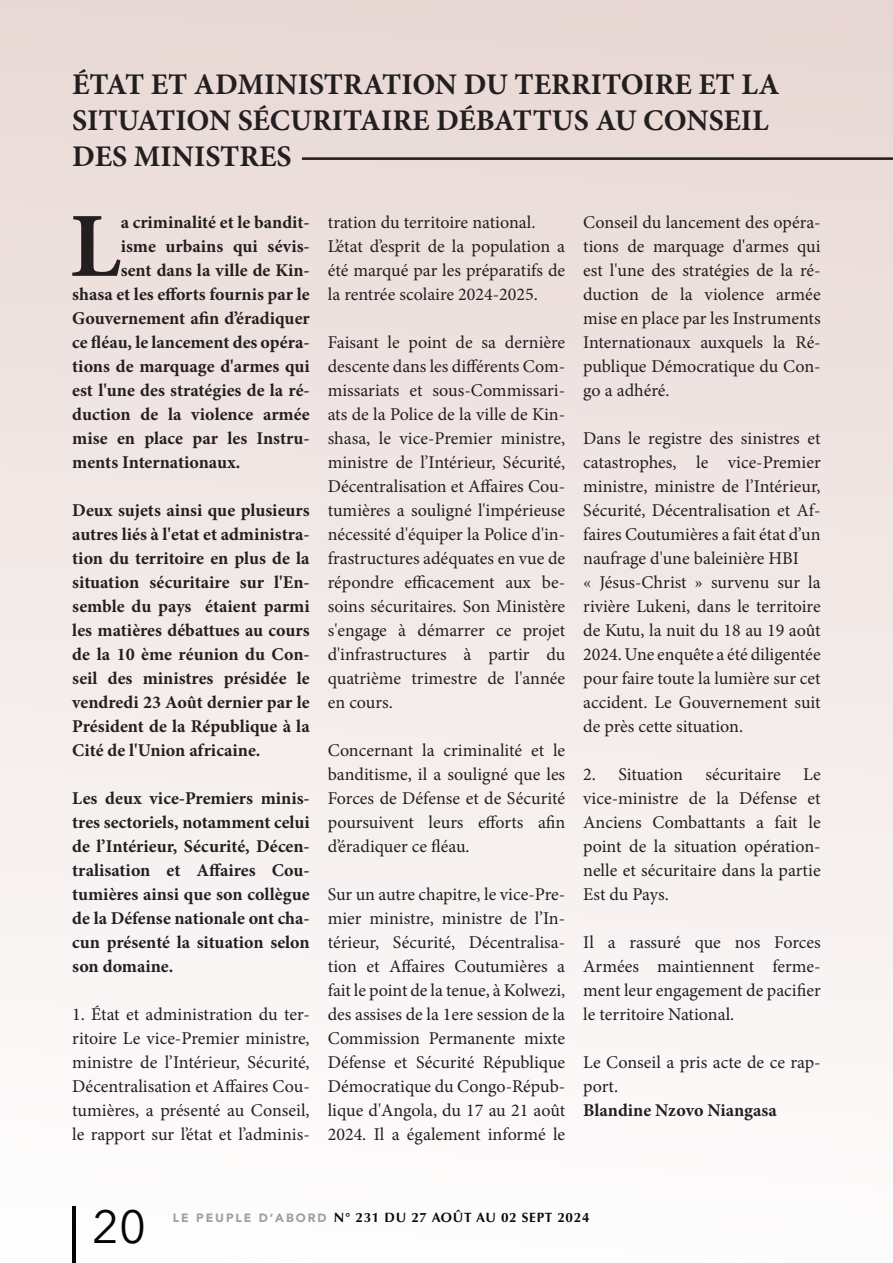
<style>
.page{position:relative;width:893px;height:1263px;background:#fff}
.page>*{position:absolute;margin:0;border:0;box-sizing:border-box;transform-origin:0 0}
.Texte_de_titre-_Alig{font:700 91.8px "Minion Pro";color:#231f20}
.t1{font:46.5px "Avenir Next";color:#000}
.Texte_de_titre-_Alig-2{font:700 30px/36px "Minion Pro";color:#231f20}
.Texte_de_titre-_Alig-3{font:18px/24px "Minion Pro";color:#231f20;text-align:justify}
.Texte_de_titre-_Alig-4{font:700 18px/24px "Minion Pro";color:#231f20;text-align:justify}
.t2{font:700 13.5px "Optima";letter-spacing:.05em;color:#000}
.s1{font-family:"Avenir";font-weight:900;font-size:12px;color:#9b9da0}
</style>
<div class="page">
<div style="left:0;top:0;width:893px;height:1263px;background:linear-gradient(to bottom,#e8d8d4,#fefdfd)"></div>
<hr style="left:302px;top:157px;width:591px;height:3px;background:#231f20">
<p class="Texte_de_titre-_Alig-2" style="left:72px;top:66px;width:709px">ÉTAT ET ADMINISTRATION DU TERRITOIRE ET LA<br>SITUATION SÉCURITAIRE DÉBATTUS AU CONSEIL<br>DES MINISTRES</p>
<p class="Texte_de_titre-_Alig" style="left:70px;top:182px;width:52px">L</p>
<p class="Texte_de_titre-_Alig-4" style="left:121px;top:210px;width:191px">a criminalité et le bandit-</p>
<p class="Texte_de_titre-_Alig-4" style="left:121px;top:234px;width:191px">isme urbains qui sévis-</p>
<p class="Texte_de_titre-_Alig-4" style="left:121px;top:258px;width:191px">sent dans la ville de Kin-</p>
<p class="Texte_de_titre-_Alig-4" style="left:72px;top:282px;width:239px">shasa et les efforts fournis par le</p>
<p class="Texte_de_titre-_Alig-4" style="left:72px;top:306px;width:239px">Gouvernement afin d’éradiquer</p>
<p class="Texte_de_titre-_Alig-4" style="left:72px;top:330px;width:239px">ce fléau, le lancement des opéra-</p>
<p class="Texte_de_titre-_Alig-4" style="left:72px;top:354px;width:239px">tions de marquage d'armes qui</p>
<p class="Texte_de_titre-_Alig-4" style="left:72px;top:378px;width:239px">est l'une des stratégies de la ré-</p>
<p class="Texte_de_titre-_Alig-4" style="left:72px;top:402px;width:239px">duction de la violence armée</p>
<p class="Texte_de_titre-_Alig-4" style="left:72px;top:426px;width:239px">mise en place par les Instru-</p>
<p class="Texte_de_titre-_Alig-4" style="left:72px;top:450px;width:169px">ments Internationaux.</p>
<p class="Texte_de_titre-_Alig-4" style="left:72px;top:498px;width:239px">Deux sujets ainsi que plusieurs autres liés à l'etat et administra&shy;tion du territoire en plus de la situation sécuritaire sur l'En&shy;semble du pays étaient parmi les matières débattues au cours de la 10 ème réunion du Con&shy;seil des ministres présidée le vendredi 23 Août dernier par le Président de la République à la Cité de l'Union africaine.</p>
<p class="Texte_de_titre-_Alig-4" style="left:72px;top:786px;width:239px">Les deux vice-Premiers minis&shy;tres sectoriels, notamment celui de l’Intérieur, Sécurité, Décen&shy;tralisation et Affaires Cou&shy;tumières ainsi que son collègue de la Défense nationale ont cha&shy;cun présenté la situation selon son domaine.</p>
<p class="Texte_de_titre-_Alig-3" style="left:72px;top:1002px;width:239px">1. État et administration du ter&shy;ritoire Le vice-Premier ministre, ministre de l’Intérieur, Sécurité, Décentralisation et Affaires Cou&shy;tumières, a présenté au Conseil, le rapport sur l’état et l’adminis-</p>
<p class="Texte_de_titre-_Alig-3" style="left:328px;top:210px;width:209px">tration du territoire national.</p>
<p class="Texte_de_titre-_Alig-3" style="left:328px;top:234px;width:239px">L’état d’esprit de la population a été marqué par les préparatifs de la rentrée scolaire 2024-2025.</p>
<p class="Texte_de_titre-_Alig-3" style="left:328px;top:330px;width:239px">Faisant le point de sa dernière descente dans les différents Com&shy;missariats et sous-Commissari&shy;ats de la Police de la ville de Kin&shy;shasa, le vice-Premier ministre, ministre de l’Intérieur, Sécurité, Décentralisation et Affaires Cou&shy;tumières a souligné l'impérieuse nécessité d'équiper la Police d'in&shy;frastructures adéquates en vue de répondre efficacement aux be&shy;soins sécuritaires. Son Ministère s'engage à démarrer ce projet d'infrastructures à partir du quatrième trimestre de l'année en cours.</p>
<p class="Texte_de_titre-_Alig-3" style="left:328px;top:738px;width:239px">Concernant la criminalité et le banditisme, il a souligné que les Forces de Défense et de Sécurité poursuivent leurs efforts afin d’éradiquer ce fléau.</p>
<p class="Texte_de_titre-_Alig-3" style="left:328px;top:882px;width:239px">Sur un autre chapitre, le vice-Pre&shy;mier ministre, ministre de l’In&shy;térieur, Sécurité, Décentralisa&shy;tion et Affaires Coutumières a fait le point de la tenue, à Kolwezi, des assises de la 1ere session de la Commission Permanente mixte Défense et Sécurité République Démocratique du Congo-Répub&shy;lique d'Angola, du 17 au 21 août 2024. Il a également informé le</p>
<p class="Texte_de_titre-_Alig-3" style="left:583px;top:210px;width:239px">Conseil du lancement des opéra&shy;tions de marquage d'armes qui est l'une des stratégies de la ré&shy;duction de la violence armée mise en place par les Instruments Internationaux auxquels la Ré&shy;publique Démocratique du Con&shy;go a adhéré.</p>
<p class="Texte_de_titre-_Alig-3" style="left:583px;top:426px;width:239px">Dans le registre des sinistres et catastrophes, le vice-Premier ministre, ministre de l’Intérieur, Sécurité, Décentralisation et Af&shy;faires Coutumières a fait état d’un naufrage d'une baleinière HBI</p>
<p class="Texte_de_titre-_Alig-3" style="left:583px;top:570px;width:239px">« Jésus-Christ » survenu sur la rivière Lukeni, dans le territoire de Kutu, la nuit du 18 au 19 août 2024. Une enquête a été diligentée pour faire toute la lumière sur cet accident. Le Gouvernement suit de près cette situation.</p>
<p class="Texte_de_titre-_Alig-3" style="left:583px;top:762px;width:239px">2. Situation sécuritaire Le vice-ministre de la Défense et Anciens Combattants a fait le point de la situation opération&shy;nelle et sécuritaire dans la partie Est du Pays.</p>
<p class="Texte_de_titre-_Alig-3" style="left:583px;top:930px;width:239px">Il a rassuré que nos Forces Armées maintiennent ferme&shy;ment leur engagement de pacifier le territoire National.</p>
<p class="Texte_de_titre-_Alig-3" style="left:583px;top:1050px;width:239px">Le Conseil a pris acte de ce rap&shy;port.</p>
<p class="Texte_de_titre-_Alig-4" style="left:583px;top:1098px;width:195px">Blandine Nzovo Niangasa</p>
<h2 class="t1" style="left:92px;top:1187px;width:55px">20</h2>
<p class="t2" style="left:173px;top:1210px;width:418px"><span class="s1">LE PEUPLE D’ABORD</span> N° 231 DU 27 AOÛT AU 02 SEPT 2024</p>
</div>
